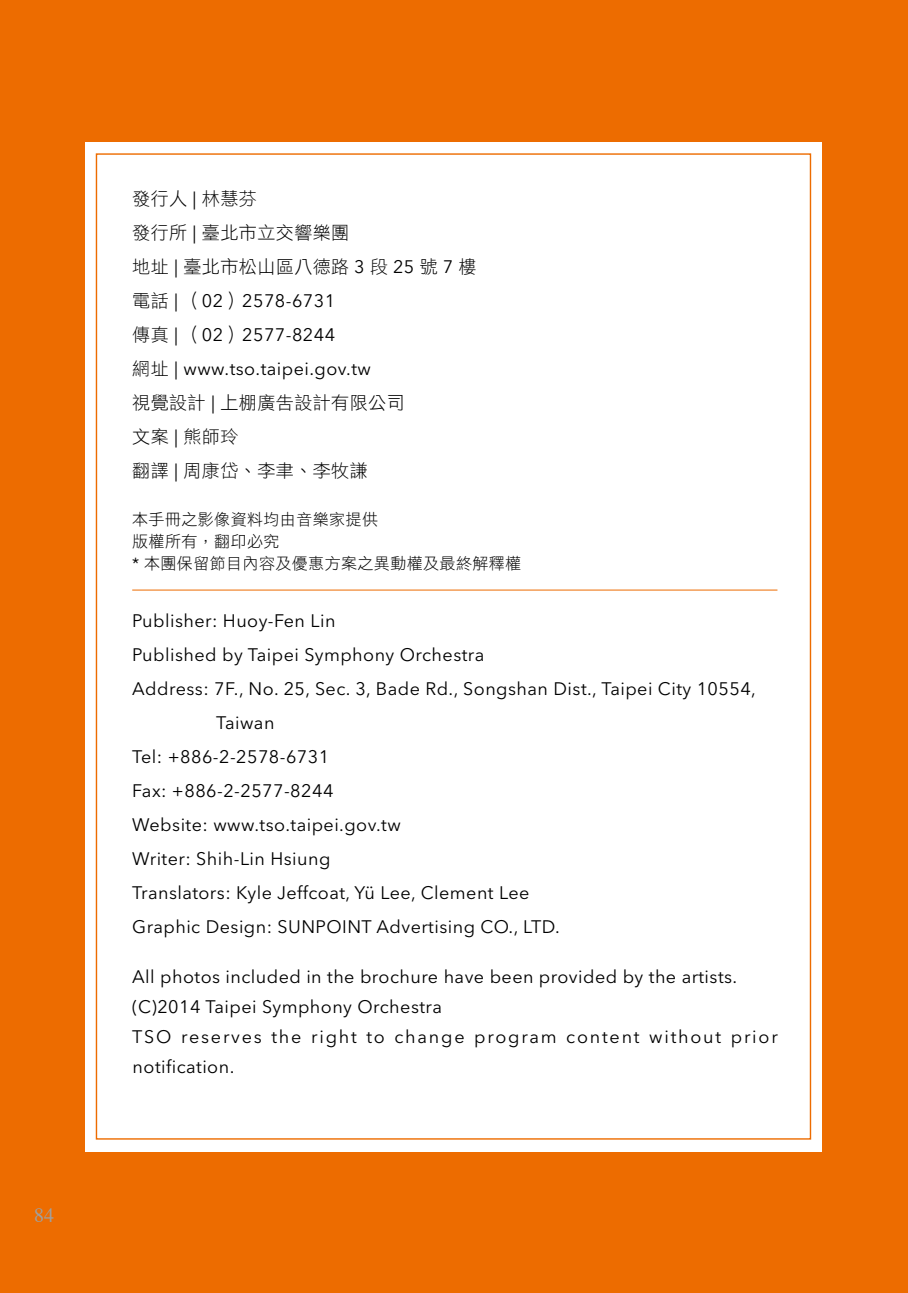
<style>
.page{position:relative;width:908px;height:1293px;background:#fff}
.page>*{position:absolute;margin:0;border:0;box-sizing:border-box;transform-origin:0 0}
.t1{font:20px "Times";color:#9fa0a0}
.t2{font:18px/30px "Avenir Next LT Pro";letter-spacing:.025em;color:#000}
.t3{font:18px/34px "DF Li Hei Std W3";letter-spacing:.025em;color:#000}
.t4{font:16px/22px "DF Li Hei Std W3";letter-spacing:.025em;color:#000}
.s1{font-family:"Avenir Next LT Pro"}
</style>
<div class="page">
<div style="left:0;top:0;width:907px;height:1293px;background:#ed6c00"></div>
<div style="left:85px;top:142px;width:736px;height:1009px;background:#fff"></div>
<hr style="left:132px;top:590px;width:645px;height:1px;background:#ed6c00">
<p class="t1" style="left:34px;top:1196px;width:21px">84</p>
<p class="t3" style="left:132px;top:181px;width:346px">發行人 <span class="s1">|</span> 林慧芬<br>發行所 <span class="s1">|</span> 臺北市立交響樂團<br>地址 <span class="s1">|</span> 臺北市松山區八德路 <span class="s1">3</span> 段 <span class="s1">25</span> 號 <span class="s1">7</span> 樓電話 <span class="s1">|</span> （<span class="s1">02</span>）<span class="s1">2578-6731<br></span>傳真 <span class="s1">|</span> （<span class="s1">02</span>）<span class="s1">2577-8244<br></span>網址 <span class="s1">| www.tso.taipei.gov.tw<br></span>視覺設計 <span class="s1">|</span> 上棚廣告設計有限公司<br>文案 <span class="s1">|</span> 熊師玲<br>翻譯 <span class="s1">|</span> 周康岱、李聿、李牧謙</p>
<p class="t4" style="left:132px;top:508px;width:390px">本手冊之影像資料均由音樂家提供<br>版權所有，翻印必究<br><span class="s1">*</span> 本團保留節目內容及優惠方案之異動權及最終解釋權</p>
<p class="t2" style="left:132px;top:605px;width:205px">Publisher: Huoy-Fen Lin</p>
<p class="t2" style="left:132px;top:639px;width:353px">Published by Taipei Symphony Orchestra</p>
<p class="t2" style="left:132px;top:673px;width:625px">Address: 7F., No. 25, Sec. 3, Bade Rd., Songshan Dist., Taipei City 10554,</p>
<p class="t2" style="left:216px;top:707px;width:60px">Taiwan</p>
<p class="t2" style="left:132px;top:741px;width:198px">Tel: +886-2-2578-6731</p>
<p class="t2" style="left:132px;top:775px;width:203px">Fax: +886-2-2577-8244</p>
<p class="t2" style="left:132px;top:809px;width:270px">Website: www.tso.taipei.gov.tw</p>
<p class="t2" style="left:132px;top:843px;width:200px">Writer: Shih-Lin Hsiung</p>
<p class="t2" style="left:132px;top:877px;width:398px">Translators: Kyle Jeffcoat, Yü Lee, Clement Lee</p>
<p class="t2" style="left:132px;top:911px;width:429px">Graphic Design: SUNPOINT Advertising CO., LTD.</p>
<p class="t2" style="left:132px;top:961px;width:647px">All photos included in the brochure have been provided by the artists. (C)2014 Taipei Symphony Orchestra<br>TSO reserves the right to change program content without prior notification.</p>
</div>
